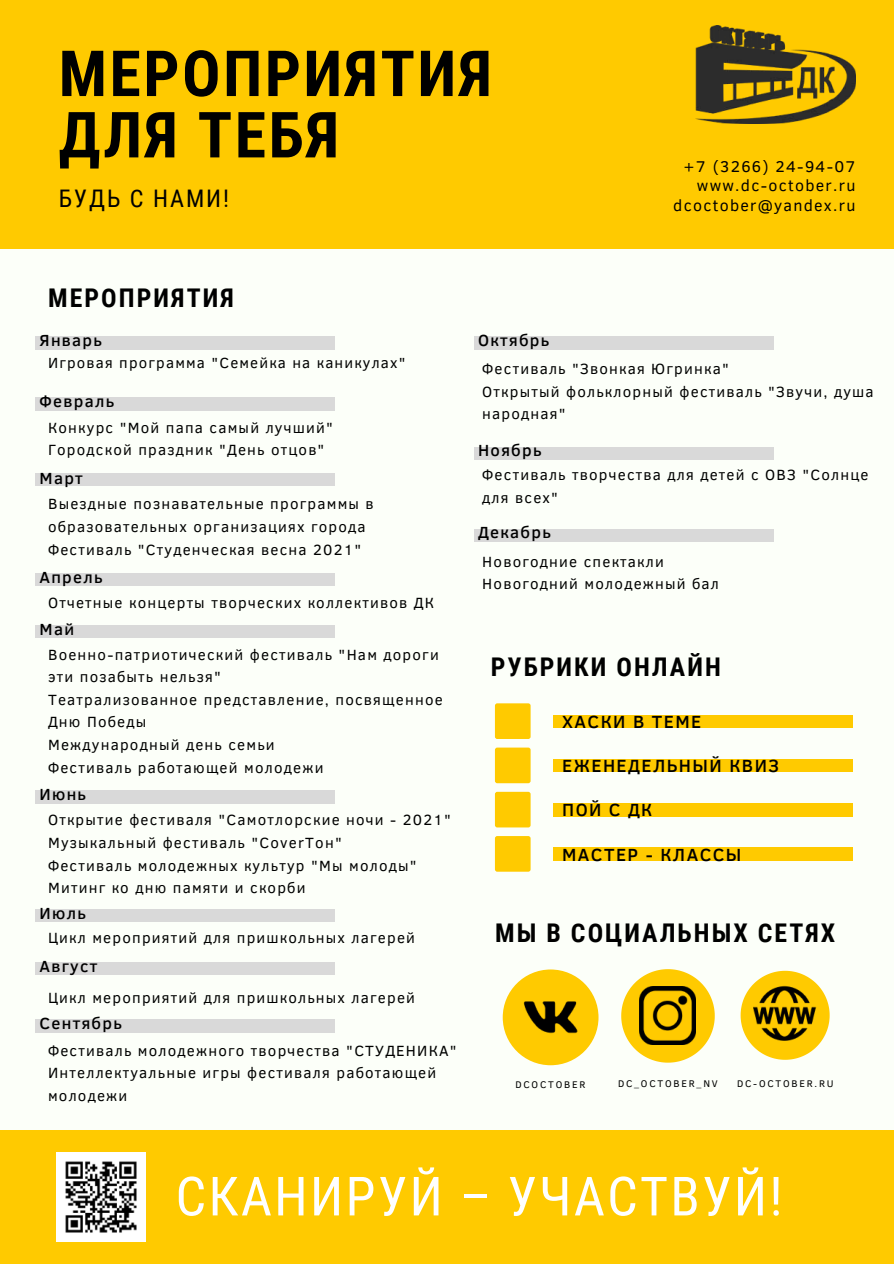
<style>
.page{position:relative;width:894px;height:1264px;background:#fff}
.page>*{position:absolute;margin:0;border:0;box-sizing:border-box;transform-origin:0 0}
.t1{font:700 63.6px/61.3px "Roboto Condensed";letter-spacing:.04em;color:#000}
.t2{font:54px "Roboto Condensed";letter-spacing:.04em;color:#fff}
.t3{font:700 25.8px "Roboto Condensed";letter-spacing:.08em;color:#000}
.t4{font:24.3px "Roboto Condensed";letter-spacing:.08em;color:#000}
.t5{font:500 18px "Clear Sans";letter-spacing:.08em;color:#000}
.t6{font:500 16.5px "Clear Sans";letter-spacing:.08em;color:#000}
.t7{font:16.05px/19.6px "Clear Sans";letter-spacing:.08em;color:#000;text-align:right}
.t8{font:15.15px/22.5px "Clear Sans";letter-spacing:.08em;color:#000}
.t9{font:15px "Clear Sans";letter-spacing:.08em;color:#000}
.t10{font:9.9px "Clear Sans";letter-spacing:.18em;color:#000}
</style>
<div class="page">
<div style="left:0;top:0;width:893px;height:1263px;background:#fcfff9"></div>
<div style="left:0;top:0;width:893px;height:249px;background:#ffca00"></div>
<div style="left:0;top:1130px;width:893px;height:133px;background:#ffca00"></div>
<img style="left:57px;top:1152px;width:89px;height:89px">
<img style="left:695px;top:26px;width:159px;height:98px">
<div style="left:502px;top:969px;width:96px;height:96px;background:#ffca00;border-radius:50%"></div>
<img style="left:523px;top:1001px;width:55px;height:33px">
<svg style="left:621px;top:969px;width:93px;height:93px"></svg>
<img style="left:639px;top:986px;width:56px;height:58px">
<svg style="left:740px;top:970px;width:89px;height:89px"></svg>
<img style="left:753px;top:982px;width:66px;height:66px">
<div style="left:495px;top:703px;width:35px;height:36px;background:#ffca00;border-radius:2px"></div>
<div style="left:552px;top:715px;width:300px;height:12px;background:#ffca00"></div>
<div style="left:495px;top:747px;width:35px;height:36px;background:#ffca00;border-radius:2px"></div>
<div style="left:552px;top:759px;width:300px;height:12px;background:#ffca00"></div>
<div style="left:495px;top:791px;width:35px;height:36px;background:#ffca00;border-radius:2px"></div>
<div style="left:552px;top:803px;width:300px;height:13px;background:#ffca00"></div>
<div style="left:495px;top:836px;width:35px;height:35px;background:#ffca00;border-radius:2px"></div>
<div style="left:552px;top:847px;width:300px;height:13px;background:#ffca00"></div>
<div style="left:473px;top:337px;width:300px;height:12px;background:#d9d9d9"></div>
<div style="left:473px;top:529px;width:300px;height:13px;background:#d9d9d9"></div>
<div style="left:473px;top:447px;width:300px;height:12px;background:#d9d9d9"></div>
<div style="left:35px;top:573px;width:300px;height:13px;background:#d9d9d9"></div>
<div style="left:35px;top:625px;width:300px;height:13px;background:#d9d9d9"></div>
<div style="left:35px;top:790px;width:300px;height:13px;background:#d9d9d9"></div>
<div style="left:35px;top:909px;width:300px;height:13px;background:#d9d9d9"></div>
<div style="left:35px;top:962px;width:300px;height:12px;background:#d9d9d9"></div>
<div style="left:35px;top:1019px;width:300px;height:13px;background:#d9d9d9"></div>
<div style="left:35px;top:337px;width:300px;height:12px;background:#d9d9d9"></div>
<div style="left:35px;top:398px;width:300px;height:12px;background:#d9d9d9"></div>
<div style="left:35px;top:473px;width:300px;height:13px;background:#d9d9d9"></div>
<h1 class="t1" style="left:59px;top:44px;width:434px">МЕРОПРИЯТИЯ<br>ДЛЯ ТЕБЯ</h1>
<h3 class="t4" style="left:59px;top:184px;width:172px">БУДЬ С НАМИ!</h3>
<h3 class="t3" style="left:48px;top:283px;width:187px">МЕРОПРИЯТИЯ</h3>
<p class="t7" style="left:673px;top:155px;width:184px">+7 (3266) 24-94-07 www.dc-october.ru dcoctober@yandex.ru</p>
<p class="t6" style="left:40px;top:328px;width:64px">Январь</p>
<p class="t9" style="left:48px;top:352px;width:359px">Игровая программа "Семейка на каникулах"</p>
<p class="t6" style="left:40px;top:389px;width:76px">Февраль</p>
<p class="t8" style="left:48px;top:415px;width:286px">Конкурс "Мой папа самый лучший"<br>Городской праздник "День отцов"</p>
<p class="t6" style="left:40px;top:466px;width:45px">Март</p>
<p class="t8" style="left:48px;top:492px;width:327px">Выездные познавательные программы в образовательных организациях города<br>Фестиваль "Студенческая весна 2021"</p>
<p class="t6" style="left:40px;top:565px;width:65px">Апрель</p>
<p class="t8" style="left:48px;top:590px;width:387px">Отчетные концерты творческих коллективов ДК</p>
<p class="t8" style="left:48px;top:642px;width:396px">Военно-патриотический фестиваль "Нам дороги эти позабыть нельзя"<br>Театрализованное представление, посвященное<br>Дню Победы<br>Международный день семьи<br>Фестиваль работающей молодежи</p>
<p class="t8" style="left:48px;top:808px;width:404px">Открытие фестиваля "Самотлорские ночи - 2021" Музыкальный фестиваль "CoverТон"<br>Фестиваль молодежных культур "Мы молоды" Митинг ко дню памяти и скорби</p>
<p class="t8" style="left:48px;top:925px;width:368px">Цикл мероприятий для пришкольных лагерей</p>
<p class="t6" style="left:40px;top:617px;width:36px">Май</p>
<p class="t6" style="left:40px;top:782px;width:48px">Июнь</p>
<p class="t6" style="left:40px;top:900px;width:48px">Июль</p>
<p class="t6" style="left:40px;top:953px;width:59px">Август</p>
<p class="t8" style="left:48px;top:985px;width:368px">Цикл мероприятий для пришкольных лагерей</p>
<p class="t6" style="left:40px;top:1010px;width:84px">Сентябрь</p>
<p class="t8" style="left:48px;top:1038px;width:410px">Фестиваль молодежного творчества "СТУДЕНИКА"<br>Интеллектуальные игры фестиваля работающей молодежи</p>
<p class="t6" style="left:478px;top:328px;width:73px">Октябрь</p>
<p class="t8" style="left:482px;top:357px;width:392px">Фестиваль "Звонкая Югринка"<br>Открытый фольклорный фестиваль "Звучи, душа народная"</p>
<p class="t6" style="left:478px;top:438px;width:65px">Ноябрь</p>
<p class="t8" style="left:482px;top:463px;width:387px">Фестиваль творчества для детей с ОВЗ "Солнце для всех"</p>
<p class="t6" style="left:478px;top:520px;width:74px">Декабрь</p>
<p class="t8" style="left:482px;top:549px;width:238px">Новогодние спектакли<br>Новогодний молодежный бал</p>
<h3 class="t3" style="left:490px;top:652px;width:231px">РУБРИКИ ОНЛАЙН</h3>
<p class="t5" style="left:562px;top:708px;width:141px">ХАСКИ В ТЕМЕ</p>
<p class="t5" style="left:562px;top:752px;width:218px">ЕЖЕНЕДЕЛЬНЫЙ КВИЗ</p>
<p class="t5" style="left:562px;top:797px;width:92px">ПОЙ С ДК</p>
<p class="t5" style="left:562px;top:841px;width:181px">МАСТЕР - КЛАССЫ</p>
<h3 class="t3" style="left:495px;top:918px;width:341px">МЫ В СОЦИАЛЬНЫХ СЕТЯХ</h3>
<p class="t10" style="left:515px;top:1077px;width:71px">DCOCTOBER</p>
<p class="t10" style="left:617px;top:1076px;width:101px">DC_OCTOBER_NV</p>
<p class="t10" style="left:736px;top:1076px;width:98px">DC-OCTOBER.RU</p>
<h2 class="t2" style="left:175px;top:1165px;width:608px">СКАНИРУЙ – УЧАСТВУЙ!</h2>
</div>
